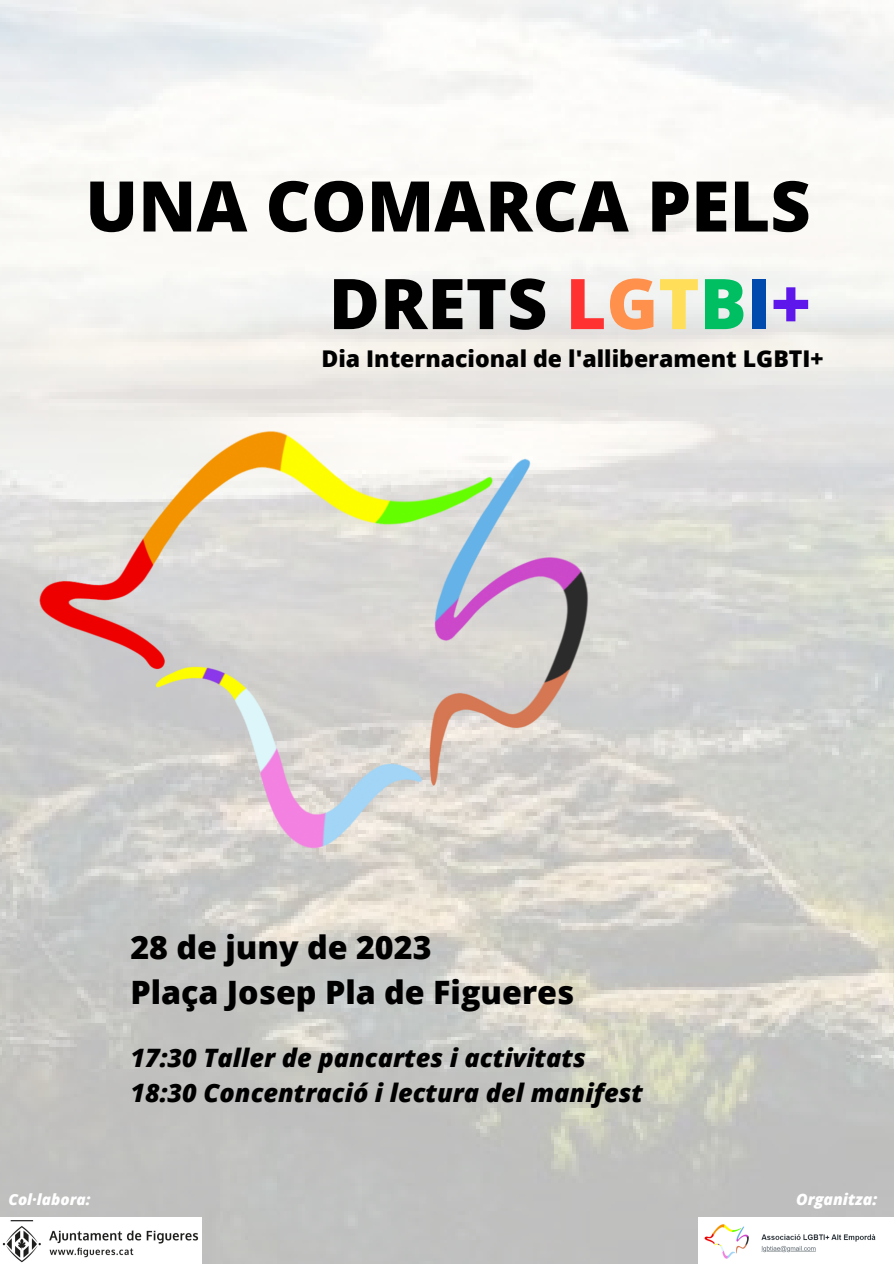
<style>
.page{position:relative;width:894px;height:1264px;background:#fff}
.page>*{position:absolute;margin:0;border:0;box-sizing:border-box;transform-origin:0 0}
.t1{font:800 69.9px/97.5px "Open Sans";color:#000;text-align:right}
.t2{font:800 32.25px "Open Sans";color:#000}
.t3{font:italic 800 25.35px "Open Sans";color:#000}
.t4{font:800 23.1px "Open Sans";color:#000}
.t5{font:italic 800 15.75px "Open Sans";color:#fff}
.t6{font:italic 800 15.3px "Open Sans";color:#fff}
.s1{color:#ff3131}
.s2{color:#ff914d}
.s3{color:#ffde59}
.s4{color:#00bf63}
.s5{color:#004aad}
.s6{color:#5e17eb}
</style>
<div class="page">
<img style="left:0;top:0;width:893px;height:1263px">
<img style="left:0;top:358px;width:633px;height:549px">
<img style="left:0;top:1217px;width:202px;height:46px">
<img style="left:697px;top:1217px;width:196px;height:46px">
<p class="t1" style="left:85px;top:156px;width:726px">UNA COMARCA PELS<br>DRETS <span class="s1">L</span><span class="s2">G</span><span class="s3">T</span><span class="s4">B</span><span class="s5">I</span><span class="s6">+</span></p>
<p class="t4" style="left:321px;top:342px;width:503px">Dia Internacional de l'alliberament LGBTI+</p>
<p class="t2" style="left:130px;top:924px;width:302px">28 de juny de 2023</p>
<p class="t2" style="left:130px;top:969px;width:445px">Plaça Josep Pla de Figueres</p>
<p class="t3" style="left:130px;top:1039px;width:457px">17:30 Taller de pancartes i activitats</p>
<p class="t3" style="left:130px;top:1074px;width:514px">18:30 Concentració i lectura del manifest</p>
<p class="t6" style="left:8px;top:1188px;width:84px">Col·labora:</p>
<p class="t5" style="left:796px;top:1188px;width:83px">Organitza:</p>
</div>
